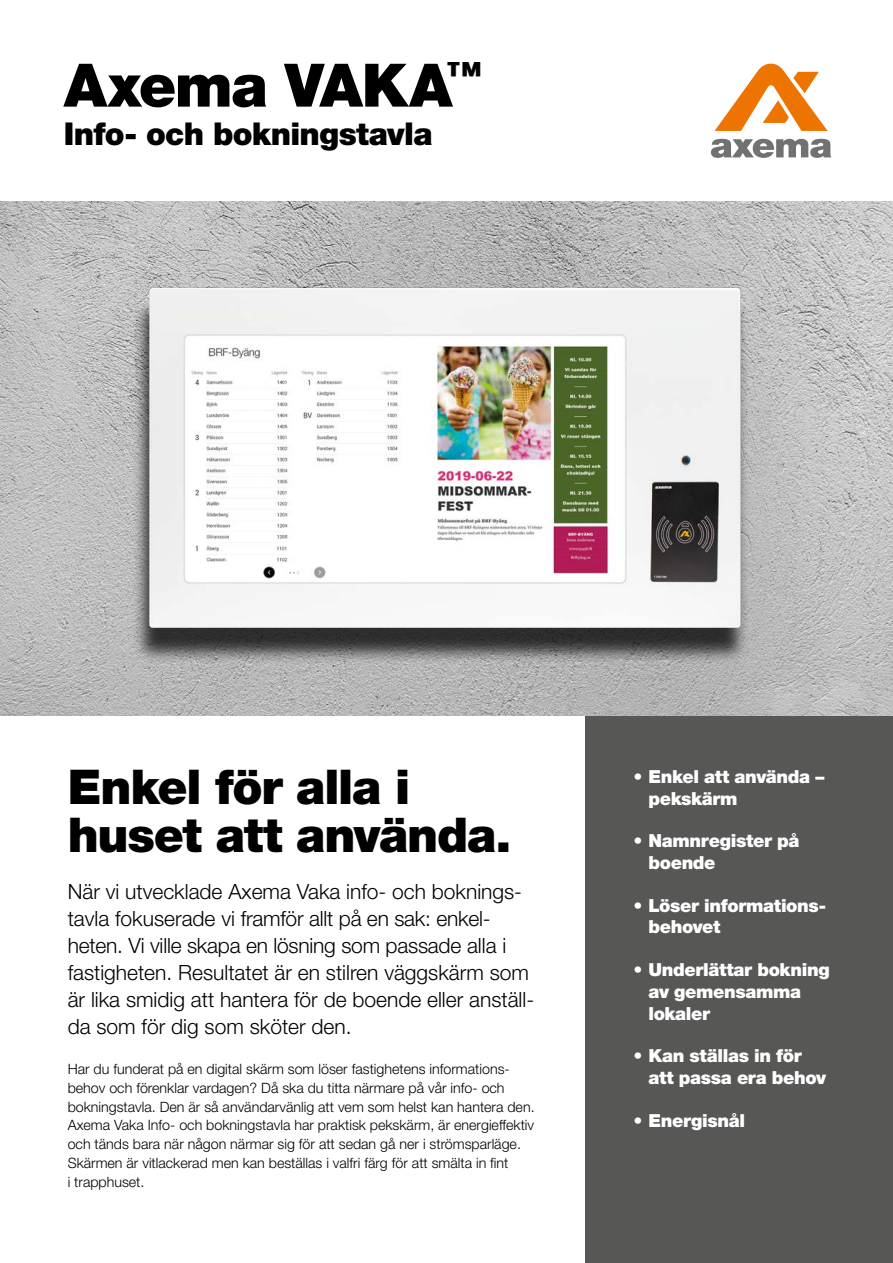
<style>
.page{position:relative;width:893px;height:1263px;background:#fff}
.page>*{position:absolute;margin:0;border:0;box-sizing:border-box;transform-origin:0 0}
.t1{font:900 60px "Helvetica Neue LT Pro";letter-spacing:-.025em;color:#000}
.t2{font:900 48px/48px "Helvetica Neue LT Pro";letter-spacing:-.025em;color:#000}
.t3{font:900 31.5px "Helvetica Neue LT Pro";letter-spacing:-.02em;color:#000}
.t4{font:300 21px/27px "Helvetica Neue LT Pro";color:#000}
.t5{font:900 18px/21.6px "Helvetica Neue LT Pro";letter-spacing:-.02em;color:#fff}
.t6{font:300 14.25px/18.8px "Helvetica Neue LT Pro";color:#000}
</style>
<div class="page">
<div style="left:585px;top:699px;width:308px;height:564px;background:#575756"></div>
<img style="left:0;top:201px;width:893px;height:514px">
<svg style="left:711px;top:139px;width:120px;height:19px"></svg>
<svg style="left:715px;top:64px;width:113px;height:67px"></svg>
<div style="left:132px;top:298px;width:617px;height:366px;background:#000;opacity:.75"></div>
<img style="left:132px;top:275px;width:623px;height:363px">
<h1 class="t1" style="left:64px;top:49px;width:419px">Axema VAKA<sup>™</sup></h1>
<h3 class="t3" style="left:64px;top:115px;width:370px">Info- och bokningstavla</h3>
<h2 class="t2" style="left:68px;top:763px;width:445px">Enkel för alla i huset att använda.</h2>
<p class="t4" style="left:68px;top:877px;width:468px">När vi utvecklade Axema Vaka info- och boknings&shy;tavla fokuserade vi framför allt på en sak: enkel&shy;heten. Vi ville skapa en lösning som passade alla i fastigheten. Resultatet är en stilren väggskärm som är lika smidig att hantera för de boende eller anställ&shy;da som för dig som sköter den.</p>
<p class="t6" style="left:68px;top:1059px;width:468px">Har du funderat på en digital skärm som löser fastighetens informations&shy;behov och förenklar vardagen? Då ska du titta närmare på vår info- och bokningstavla. Den är så användarvänlig att vem som helst kan hantera den.<br>Axema Vaka Info- och bokningstavla har praktisk pekskärm, är energieffektiv och tänds bara när någon närmar sig för att sedan gå ner i strömsparläge.<br>Skärmen är vitlackerad men kan beställas i valfri färg för att smälta in fint<br>i trapphuset.</p>
<p class="t5" style="left:648px;top:766px;width:177px;text-indent:-15px">• Enkel att använda – pekskärm</p>
<p class="t5" style="left:648px;top:830px;width:153px;text-indent:-15px">• Namnregister på boende</p>
<p class="t5" style="left:648px;top:894px;width:179px;text-indent:-15px">• Löser informations&shy;behovet</p>
<p class="t5" style="left:648px;top:959px;width:183px;text-indent:-15px">• Underlättar bokning av gemensamma lokaler</p>
<p class="t5" style="left:648px;top:1045px;width:179px;text-indent:-15px">• Kan ställas in för att passa era behov</p>
<p class="t5" style="left:634px;top:1109px;width:113px">• Energisnål</p>
</div>
